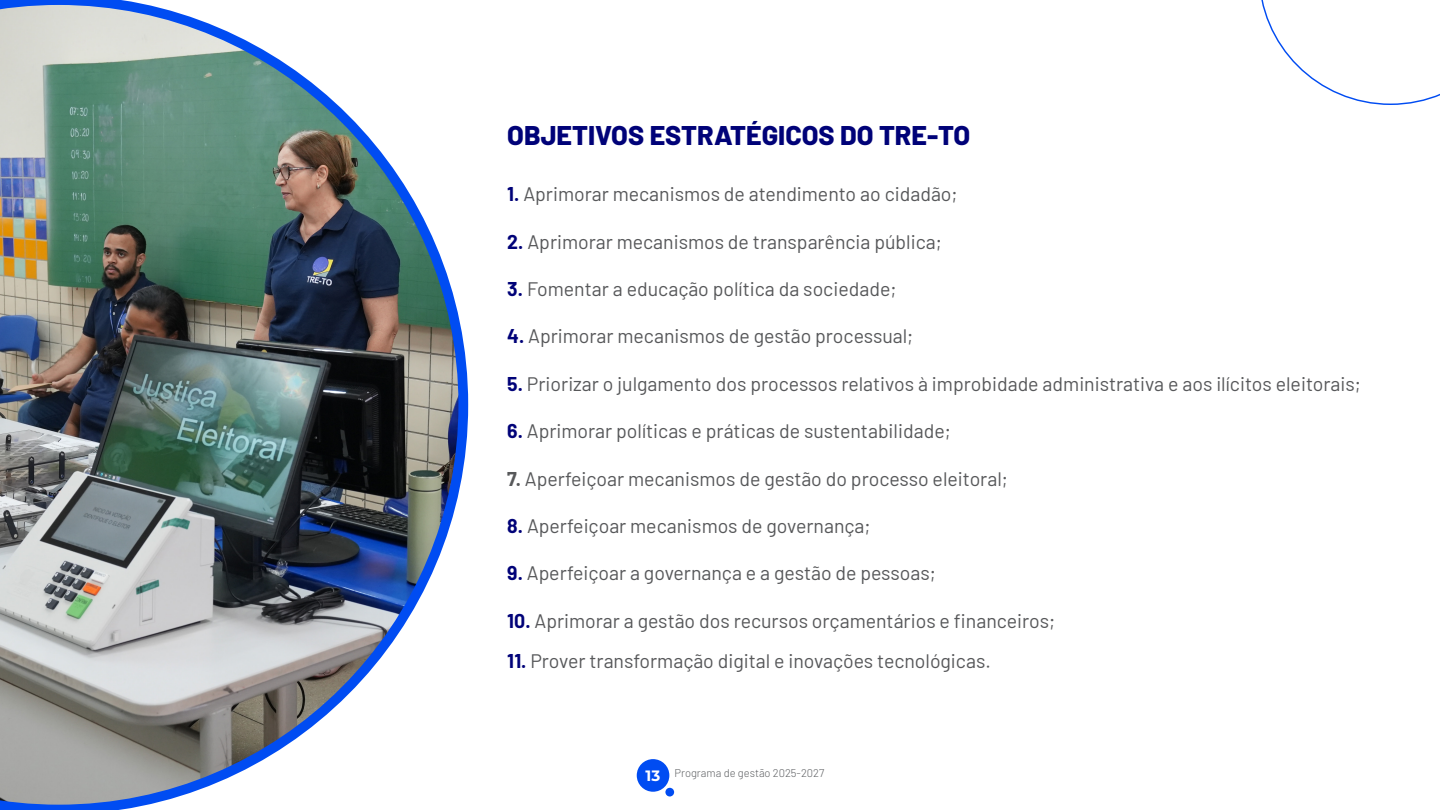
<style>
.page{position:relative;width:1440px;height:810px;background:#fff}
.page>*{position:absolute;margin:0;border:0;box-sizing:border-box;transform-origin:0 0}
.t1{font:800 27px "Barlow";color:#000278}
.t2{font:19.5px "Barlow";color:#57585a}
.t3{font:700 15px "Montserrat";color:#fff}
.t4{font:300 11.18px "Barlow";color:#5e6063}
.s1{font-weight:700;color:#000278}
.s2{font-weight:700}
</style>
<div class="page">
<div style="left:637px;top:759px;width:32px;height:33px;background:#004cf2;border-radius:50%"></div>
<div style="left:665px;top:788px;width:9px;height:8px;background:#004cf2;border-radius:50%"></div>
<img style="left:0;top:0;width:468px;height:810px">
<svg style="left:1261px;top:0;width:179px;height:105px"></svg>
<p class="t1" style="left:507px;top:116px;width:464px">OBJETIVOS ESTRATÉGICOS DO TRE-TO</p>
<p class="t2" style="left:507px;top:180px;width:452px"><span class="s1">1.</span> Aprimorar mecanismos de atendimento ao cidadão;</p>
<p class="t2" style="left:507px;top:228px;width:436px"><span class="s1">2.</span> Aprimorar mecanismos de transparência pública;</p>
<p class="t2" style="left:507px;top:275px;width:391px"><span class="s1">3.</span> Fomentar a educação política da sociedade;</p>
<p class="t2" style="left:507px;top:322px;width:408px"><span class="s1">4.</span> Aprimorar mecanismos de gestão processual;</p>
<p class="t2" style="left:507px;top:370px;width:855px"><span class="s1">5.</span> Priorizar o julgamento dos processos relativos à improbidade administrativa e aos ilícitos eleitorais;</p>
<p class="t2" style="left:507px;top:417px;width:445px"><span class="s1">6.</span> Aprimorar políticas e práticas de sustentabilidade;</p>
<p class="t2" style="left:507px;top:465px;width:502px"><span class="s2">7.</span> Aperfeiçoar mecanismos de gestão do processo eleitoral;</p>
<p class="t2" style="left:507px;top:512px;width:365px"><span class="s1">8.</span> Aperfeiçoar mecanismos de governança;</p>
<p class="t2" style="left:507px;top:559px;width:430px"><span class="s1">9.</span> Aperfeiçoar a governança e a gestão de pessoas;</p>
<p class="t2" style="left:507px;top:607px;width:549px"><span class="s1">10.</span> Aprimorar a gestão dos recursos orçamentários e financeiros;</p>
<p class="t2" style="left:507px;top:646px;width:485px"><span class="s1">11.</span> Prover transformação digital e inovações tecnológicas.</p>
<p class="t3" style="left:646px;top:765px;width:16px">13</p>
<p class="t4" style="left:674px;top:765px;width:151px">Programa de gestão 2025-2027</p>
</div>
